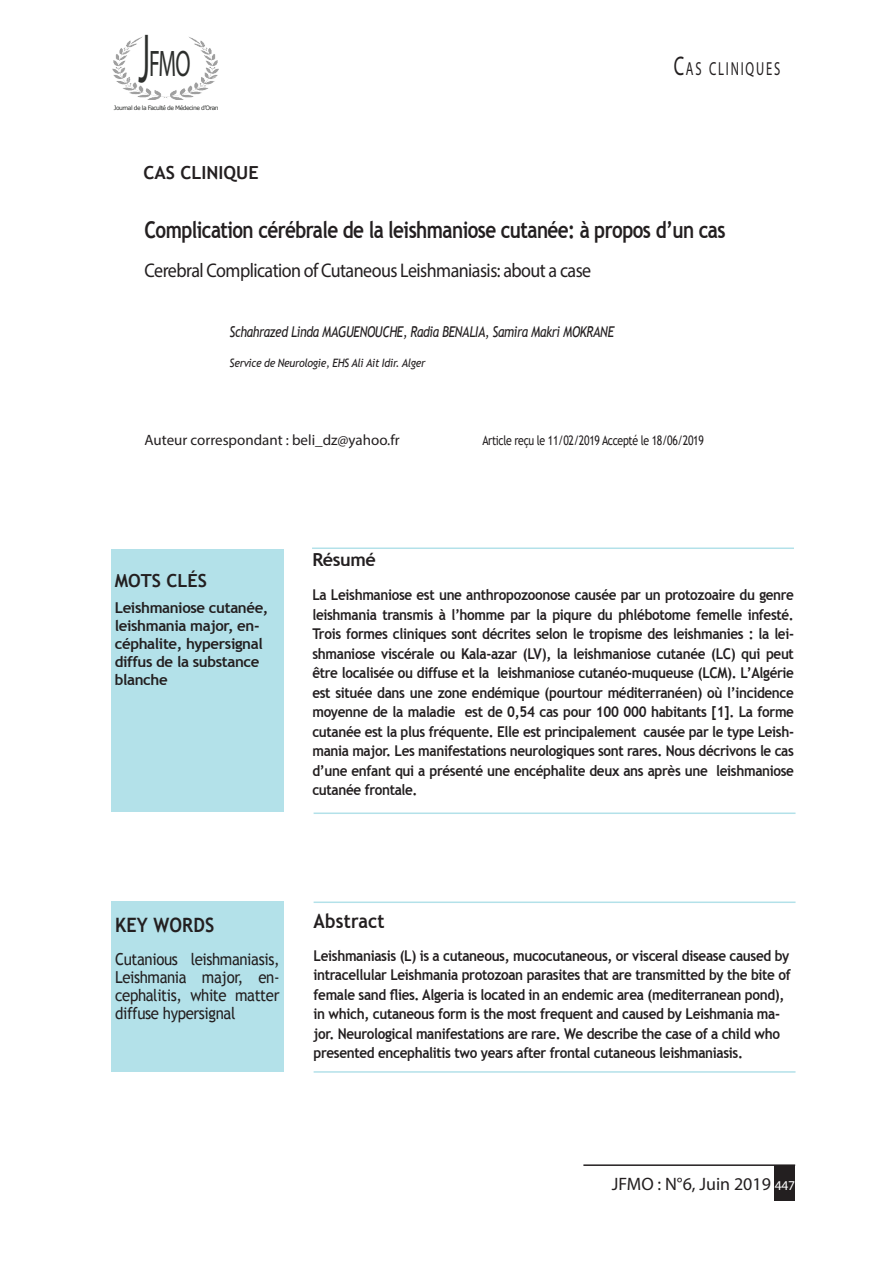
<style>
.page{position:relative;width:893px;height:1263px;background:#fff}
.page>*{position:absolute;margin:0;border:0;box-sizing:border-box;transform-origin:0 0}
.t1{font:37.05px "Myriad Pro";color:#2c2e2c;scale:.6 1}
.t2{font:700 23.1px "Trebuchet MS";letter-spacing:-.03em;color:#231f20;scale:.82 1}
.t3{font:19.8px "Myriad Pro";letter-spacing:-.03em;color:#231f20;scale:.91 1}
.t4{font:700 19.8px "Trebuchet MS";letter-spacing:.01em;color:#231f20;scale:.91 1}
.t5{font:18.9px "Myriad Pro";letter-spacing:.145em;color:#231f20;scale:.67 1}
.t6{font:700 18px "Trebuchet MS";color:#231f20}
.t7{font:18px "Myriad Pro";color:#231f20}
.t8{font:16.5px/18px "Trebuchet MS";letter-spacing:-.025em;color:#231f20;text-align:justify;scale:.91 1}
.t9{font:700 15px/18px "Trebuchet MS";letter-spacing:-.025em;color:#231f20}
.t10{font:15px "Myriad Pro";color:#231f20}
.t11{font:700 14.85px/19.5px "Trebuchet MS";letter-spacing:-.025em;color:#231f20;text-align:justify;scale:.91 1}
.t12{font:italic 14.85px "Trebuchet MS";letter-spacing:-.03em;color:#231f20;scale:.82 1}
.t13{font:13.2px "Trebuchet MS";letter-spacing:-.03em;color:#231f20;scale:.8 1}
.t14{font:italic 11.55px "Trebuchet MS";letter-spacing:-.03em;color:#231f20;scale:.91 1}
.t15{font:6px "Verdana";letter-spacing:-.08em;color:#2c2e2c}
.s1{font-size:69.9px}
.s2{font-size:27px}
.s3{font-size:13.5px;color:#fff}
</style>
<div class="page">
<div style="left:775px;top:1165px;width:20px;height:36px;background:#231f20"></div>
<hr style="left:583px;top:1164px;width:212px;height:2px;background:#231f20">
<div style="left:111px;top:549px;width:172px;height:262px;background:#b3e1e9"></div>
<hr style="left:312px;top:547px;width:482px;height:2px;background:#b3e1e9">
<img style="left:113px;top:36px;width:105px;height:64px">
<div style="left:111px;top:901px;width:173px;height:171px;background:#b3e1e9"></div>
<hr style="left:314px;top:812px;width:481px;height:2px;background:#b3e1e9">
<hr style="left:314px;top:901px;width:481px;height:2px;background:#b3e1e9">
<hr style="left:314px;top:1071px;width:481px;height:2px;background:#b3e1e9">
<p class="t1" style="left:138px;top:41px;width:88px"><span class="s1">J</span>FMO</p>
<p class="t15" style="left:114px;top:104px;width:106px">Journal de la Faculté de Médecine d’Oran</p>
<p class="t6" style="left:144px;top:161px;width:117px">CAS CLINIQUE</p>
<p class="t5" style="left:674px;top:57px;width:161px"><span class="s2">C</span>AS CLINIQUES</p>
<p class="t2" style="left:145px;top:215px;width:710px">Complication cérébrale de la leishmaniose cutanée: à propos d’un cas</p>
<p class="t3" style="left:145px;top:258px;width:492px">Cerebral Complication of Cutaneous Leishmaniasis: about a case</p>
<p class="t12" style="left:230px;top:323px;width:470px">Schahrazed Linda MAGUENOUCHE, Radia BENALIA, Samira Makri MOKRANE</p>
<p class="t14" style="left:230px;top:356px;width:217px">Service de Neurologie, EHS Ali Ait Idir. Alger</p>
<p class="t10" style="left:145px;top:431px;width:257px">Auteur correspondant : beli_dz@yahoo.fr</p>
<p class="t13" style="left:482px;top:433px;width:278px">Article reçu le 11/02/2019 Accepté le 18/06/2019</p>
<p class="t6" style="left:115px;top:569px;width:94px">MOTS CLÉS</p>
<p class="t9" style="left:115px;top:599px;width:155px">Leishmaniose cutanée, leishmania major, en&shy;céphalite, hypersignal diffus de la substance blanche</p>
<p class="t6" style="left:312px;top:548px;width:65px">Résumé</p>
<p class="t11" style="left:312px;top:585px;width:531px">La Leishmaniose est une anthropozoonose causée par un protozoaire du genre leishmania transmis à l’homme par la piqure du phlébotome femelle infesté.<br>Trois formes cliniques sont décrites selon le tropisme des leishmanies : la lei&shy;shmaniose viscérale ou Kala-azar (LV), la leishmaniose cutanée (LC) qui peut être localisée ou diffuse et la leishmaniose cutanéo-muqueuse (LCM). L’Algérie est située dans une zone endémique (pourtour méditerranéen) où l’incidence moyenne de la maladie est de 0,54 cas pour 100 000 habitants [1]. La forme cutanée est la plus fréquente. Elle est principalement causée par le type Leish&shy;mania major. Les manifestations neurologiques sont rares. Nous décrivons le cas d’une enfant qui a présenté une encéphalite deux ans après une leishmaniose cutanée frontale.</p>
<p class="t4" style="left:115px;top:912px;width:111px">KEY WORDS</p>
<p class="t8" style="left:115px;top:950px;width:182px">Cutanious leishmaniasis, Leishmania major, en&shy;cephalitis, white matter diffuse hypersignal</p>
<p class="t4" style="left:314px;top:909px;width:80px">Abstract</p>
<p class="t11" style="left:314px;top:945px;width:526px;text-align:left">Leishmaniasis (L) is a cutaneous, mucocutaneous, or visceral disease caused by intracellular Leishmania protozoan parasites that are transmitted by the bite of female sand flies. Algeria is located in an endemic area (mediterranean pond), in which, cutaneous form is the most frequent and caused by Leishmania ma&shy;jor. Neurological manifestations are rare. We describe the case of a child who presented encephalitis two years after frontal cutaneous leishmaniasis.</p>
<p class="t7" style="left:612px;top:1173px;width:185px">JFMO : N°6, Juin 2019 <span class="s3">447</span></p>
</div>
